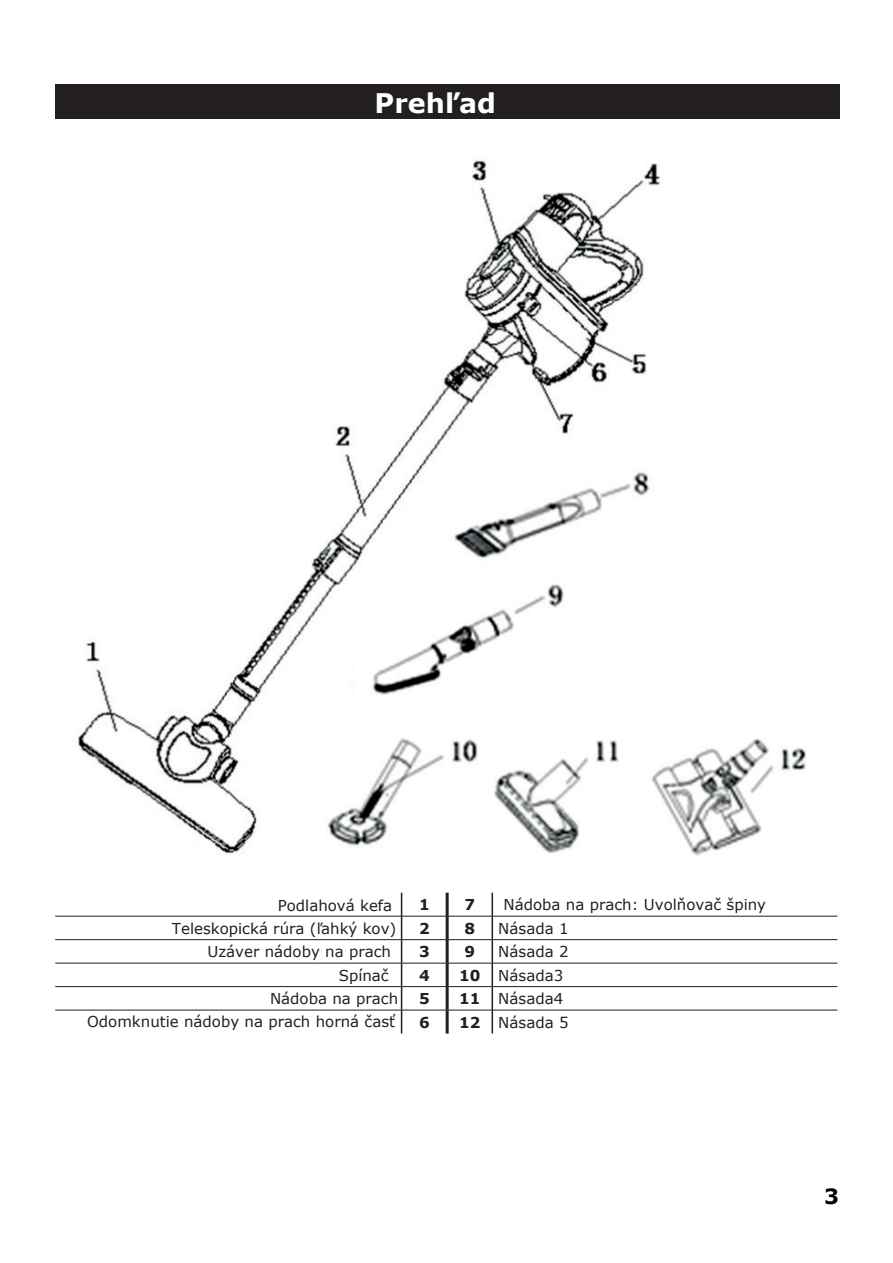
<style>
.page{position:relative;width:893px;height:1263px;background:#fff}
.page>*{position:absolute;margin:0;border:0;box-sizing:border-box;transform-origin:0 0}
.t1{font:700 27px "Verdana";color:#fff}
.t2{font:700 21px "Verdana";color:#03040a}
.t3{font:15px "Verdana";color:#231f20}
.t4{font:700 15px "Verdana";color:#231f20}
.s1{font-weight:700}
</style>
<div class="page">
<div style="left:55px;top:85px;width:785px;height:34px;background:#231f20"></div>
<svg style="left:401px;top:893px;width:1px;height:140px"></svg>
<svg style="left:492px;top:893px;width:1px;height:140px"></svg>
<hr style="left:446px;top:893px;width:3px;height:23px;background:#231f20">
<hr style="left:446px;top:916px;width:3px;height:23px;background:#231f20">
<hr style="left:446px;top:940px;width:3px;height:23px;background:#231f20">
<hr style="left:446px;top:963px;width:3px;height:23px;background:#231f20">
<hr style="left:446px;top:987px;width:3px;height:23px;background:#231f20">
<hr style="left:446px;top:1010px;width:3px;height:23px;background:#231f20">
<hr style="left:55px;top:916px;width:347px;height:1px;background:#231f20">
<hr style="left:402px;top:916px;width:45px;height:1px;background:#231f20">
<hr style="left:447px;top:916px;width:45px;height:1px;background:#231f20">
<hr style="left:492px;top:916px;width:345px;height:1px;background:#231f20">
<hr style="left:55px;top:939px;width:347px;height:1px;background:#231f20">
<hr style="left:402px;top:939px;width:45px;height:1px;background:#231f20">
<hr style="left:447px;top:939px;width:45px;height:1px;background:#231f20">
<hr style="left:492px;top:939px;width:345px;height:1px;background:#231f20">
<hr style="left:55px;top:963px;width:347px;height:1px;background:#231f20">
<hr style="left:402px;top:963px;width:45px;height:1px;background:#231f20">
<hr style="left:447px;top:963px;width:45px;height:1px;background:#231f20">
<hr style="left:492px;top:963px;width:345px;height:1px;background:#231f20">
<hr style="left:55px;top:986px;width:347px;height:1px;background:#231f20">
<hr style="left:402px;top:986px;width:45px;height:1px;background:#231f20">
<hr style="left:447px;top:986px;width:45px;height:1px;background:#231f20">
<hr style="left:492px;top:986px;width:345px;height:1px;background:#231f20">
<hr style="left:55px;top:1010px;width:347px;height:1px;background:#231f20">
<hr style="left:402px;top:1010px;width:45px;height:1px;background:#231f20">
<hr style="left:447px;top:1010px;width:45px;height:1px;background:#231f20">
<hr style="left:492px;top:1010px;width:345px;height:1px;background:#231f20">
<img style="left:78px;top:160px;width:728px;height:696px">
<h1 class="t1" style="left:375px;top:84px;width:123px">Prehľad</h1>
<p class="t3" style="left:278px;top:895px;width:116px">Podlahová kefa</p>
<p class="t4" style="left:419px;top:894px;width:12px">1</p>
<p class="t4" style="left:464px;top:894px;width:12px">7</p>
<p class="t3" style="left:504px;top:894px;width:264px">Nádoba na prach: Uvolňovač špiny</p>
<p class="t3" style="left:172px;top:918px;width:226px">Teleskopická rúra (ľahký kov)</p>
<p class="t4" style="left:419px;top:917px;width:12px">2</p>
<p class="t4" style="left:464px;top:917px;width:12px">8</p>
<p class="t3" style="left:498px;top:918px;width:72px">Násada 1</p>
<p class="t3" style="left:207px;top:941px;width:185px">Uzáver nádoby na prach</p>
<p class="t4" style="left:419px;top:941px;width:12px">3</p>
<p class="t4" style="left:464px;top:941px;width:12px">9</p>
<p class="t3" style="left:498px;top:941px;width:72px">Násada 2</p>
<p class="t3" style="left:339px;top:965px;width:52px">Spínač</p>
<p class="t4" style="left:419px;top:964px;width:12px">4</p>
<p class="t3" style="left:459px;top:965px;width:106px"><span class="s1">10</span> Násada3</p>
<p class="t3" style="left:270px;top:988px;width:130px">Nádoba na prach</p>
<p class="t4" style="left:419px;top:988px;width:12px">5</p>
<p class="t3" style="left:459px;top:988px;width:106px"><span class="s1">11</span> Násada4</p>
<p class="t3" style="left:87px;top:1011px;width:309px">Odomknutie nádoby na prach horná časť</p>
<p class="t4" style="left:419px;top:1011px;width:12px">6</p>
<p class="t3" style="left:459px;top:1012px;width:111px"><span class="s1">12</span> Násada 5</p>
<h2 class="t2" style="left:824px;top:1182px;width:16px">3</h2>
</div>
